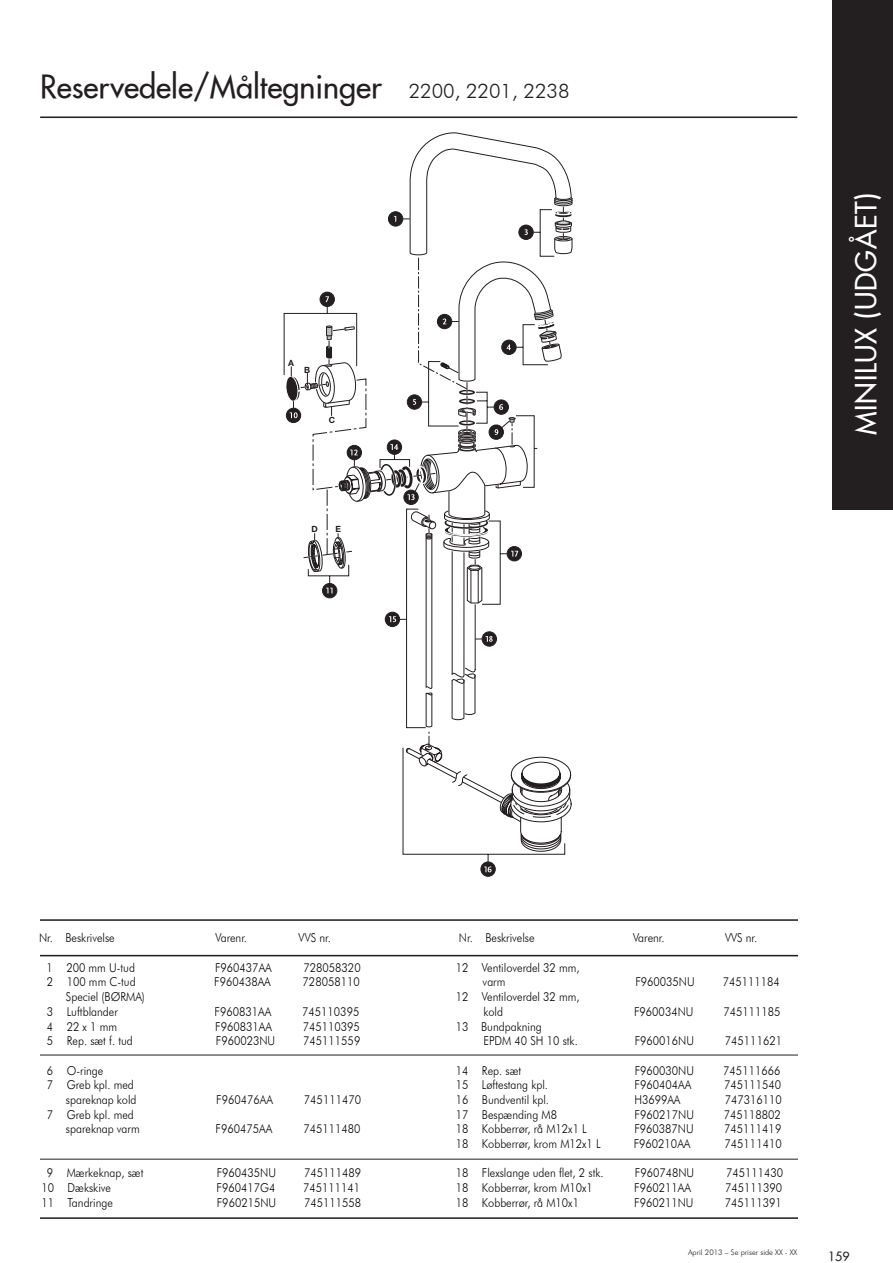
<style>
.page{position:relative;width:893px;height:1263px;background:#fff}
.page>*{position:absolute;margin:0;border:0;box-sizing:border-box;transform-origin:0 0}
.t1{font:30.75px "Futura";color:#231f20}
.t2{font:27.6px "Futura";letter-spacing:.025em;color:#fff}
.t3{font:300 12.3px/14.7px "Futura BT";color:#040503;scale:.9 1}
.t4{font:12.3px "Futura";color:#231f20}
.t5{font:700 8.55px "Helvetica Neue";color:#231f20}
.t6{font:300 7.65px "Futura BT";color:#231f20}
.s1{font-family:"Futura BT";font-weight:300;font-size:19.95px}
</style>
<div class="page">
<div style="left:832px;top:0;width:61px;height:509px;background:#231f20"></div>
<hr style="left:40px;top:116px;width:757px;height:2px;background:#231f20">
<div style="left:481px;top:862px;width:14px;height:14px;background:#231f20;border-radius:50%"></div>
<div style="left:481px;top:862px;width:15px;height:15px;border:1px solid #231f20;border-radius:50%"></div>
<svg style="left:484px;top:866px;width:8px;height:6px"></svg>
<svg style="left:285px;top:132px;width:288px;height:720px"></svg>
<hr style="left:40px;top:1217px;width:757px;height:2px;background:#231f20">
<hr style="left:40px;top:1055px;width:757px;height:1px;background:#231f20">
<hr style="left:40px;top:1159px;width:757px;height:1px;background:#231f20">
<hr style="left:40px;top:919px;width:757px;height:2px;background:#231f20">
<hr style="left:40px;top:955px;width:757px;height:1px;background:#231f20">
<div style="left:538px;top:439px;width:23px;height:24px;background:#fff"></div>
<p class="t1" style="left:40px;top:67px;width:531px">Reservedele/Måltegninger <span class="s1">2200, 2201, 2238</span></p>
<p class="t5" style="left:288px;top:358px;width:7px">A</p>
<p class="t5" style="left:304px;top:364px;width:8px">B</p>
<p class="t5" style="left:329px;top:415px;width:8px">C</p>
<p class="t5" style="left:312px;top:524px;width:8px">D</p>
<p class="t5" style="left:335px;top:524px;width:7px">E</p>
<p class="t2" style="left:849px;top:435px;width:244px;rotate:-90deg">MinilUx (Udgået)</p>
<p class="t3" style="left:39px;top:930px;width:86px">Nr. Beskrivelse</p>
<p class="t3" style="left:215px;top:930px;width:37px">Varenr.</p>
<p class="t3" style="left:299px;top:930px;width:37px">VVS nr.</p>
<p class="t3" style="left:459px;top:930px;width:86px">Nr. Beskrivelse</p>
<p class="t3" style="left:633px;top:930px;width:37px">Varenr.</p>
<p class="t3" style="left:725px;top:930px;width:37px">VVS nr.</p>
<p class="t3" style="left:47px;top:960px;width:100px">1 200 mm U-tud</p>
<p class="t3" style="left:215px;top:960px;width:65px">F960437AA</p>
<p class="t3" style="left:304px;top:960px;width:65px">728058320</p>
<p class="t3" style="left:47px;top:975px;width:100px">2 100 mm C-tud</p>
<p class="t3" style="left:214px;top:975px;width:65px">F960438AA</p>
<p class="t3" style="left:303px;top:975px;width:65px">728058110</p>
<p class="t3" style="left:47px;top:989px;width:110px;text-indent:19px">Speciel (BØRMA)<br>3 Luftblander</p>
<p class="t3" style="left:215px;top:1004px;width:65px">F960831AA</p>
<p class="t3" style="left:302px;top:1004px;width:65px">745110395</p>
<p class="t3" style="left:47px;top:1019px;width:79px">4 22 x 1 mm</p>
<p class="t3" style="left:215px;top:1019px;width:65px">F960831AA</p>
<p class="t3" style="left:303px;top:1019px;width:65px">745110395</p>
<p class="t3" style="left:47px;top:1033px;width:97px">5 Rep. sæt f. tud</p>
<p class="t3" style="left:216px;top:1033px;width:68px">F960023NU</p>
<p class="t3" style="left:303px;top:1033px;width:65px">745111559</p>
<p class="t3" style="left:47px;top:1063px;width:64px">6 O-ringe</p>
<p class="t3" style="left:47px;top:1077px;width:98px">7 Greb kpl. med</p>
<p class="t3" style="left:66px;top:1092px;width:80px">spareknap kold</p>
<p class="t3" style="left:216px;top:1092px;width:65px">F960476AA</p>
<p class="t3" style="left:304px;top:1092px;width:65px">745111470</p>
<p class="t3" style="left:66px;top:1107px;width:83px;text-indent:-19px">7 Greb kpl. med spareknap varm</p>
<p class="t3" style="left:216px;top:1121px;width:65px">F960475AA</p>
<p class="t3" style="left:303px;top:1121px;width:65px">745111480</p>
<p class="t3" style="left:47px;top:1166px;width:109px">9 Mærkeknap, sæt</p>
<p class="t3" style="left:217px;top:1166px;width:68px">F960435NU</p>
<p class="t3" style="left:304px;top:1166px;width:65px">745111489</p>
<p class="t3" style="left:41px;top:1180px;width:79px">10 Dækskive</p>
<p class="t3" style="left:216px;top:1180px;width:67px">F960417G4</p>
<p class="t3" style="left:303px;top:1180px;width:65px">745111141</p>
<p class="t3" style="left:41px;top:1195px;width:81px">11 Tandringe</p>
<p class="t3" style="left:217px;top:1195px;width:68px">F960215NU</p>
<p class="t3" style="left:304px;top:1195px;width:65px">745111558</p>
<p class="t3" style="left:483px;top:960px;width:109px;text-indent:-27px">12 Ventiloverdel 32 mm, varm</p>
<p class="t3" style="left:483px;top:989px;width:109px;text-indent:-28px">12 Ventiloverdel 32 mm, kold</p>
<p class="t3" style="left:483px;top:1019px;width:106px;text-indent:-28px">13 Bundpakning<br>EPDM 40 SH 10 stk.</p>
<p class="t3" style="left:635px;top:975px;width:68px">F960035NU</p>
<p class="t3" style="left:723px;top:975px;width:65px">745111184</p>
<p class="t3" style="left:634px;top:1004px;width:68px">F960034NU</p>
<p class="t3" style="left:723px;top:1004px;width:65px">745111185</p>
<p class="t3" style="left:635px;top:1033px;width:68px">F960016NU</p>
<p class="t3" style="left:725px;top:1033px;width:65px">745111621</p>
<p class="t3" style="left:456px;top:1063px;width:74px">14 Rep. sæt</p>
<p class="t3" style="left:635px;top:1063px;width:68px">F960030NU</p>
<p class="t3" style="left:723px;top:1063px;width:65px">745111666</p>
<p class="t3" style="left:456px;top:1077px;width:104px">15 Løftestang kpl.</p>
<p class="t3" style="left:634px;top:1077px;width:65px">F960404AA</p>
<p class="t3" style="left:724px;top:1077px;width:65px">745111540</p>
<p class="t3" style="left:456px;top:1092px;width:105px">16 Bundventil kpl.</p>
<p class="t3" style="left:634px;top:1092px;width:53px">H3699AA</p>
<p class="t3" style="left:725px;top:1092px;width:65px">747316110</p>
<p class="t3" style="left:456px;top:1107px;width:114px">17 Bespænding M8</p>
<p class="t3" style="left:634px;top:1107px;width:68px">F960217NU</p>
<p class="t3" style="left:724px;top:1107px;width:65px">745118802</p>
<p class="t3" style="left:456px;top:1121px;width:147px">18 Kobberrør, rå M12x1 L</p>
<p class="t3" style="left:634px;top:1121px;width:68px">F960387NU</p>
<p class="t3" style="left:724px;top:1121px;width:65px">745111419</p>
<p class="t3" style="left:456px;top:1136px;width:176px">18 Kobberrør, krom M12x1 L 3</p>
<p class="t3" style="left:634px;top:1136px;width:65px">F960210AA</p>
<p class="t3" style="left:725px;top:1136px;width:65px">745111410</p>
<p class="t3" style="left:456px;top:1166px;width:176px">18 Flexslange uden flet, 2 stk. 3</p>
<p class="t3" style="left:635px;top:1166px;width:68px">F960748NU</p>
<p class="t3" style="left:726px;top:1166px;width:65px">745111430</p>
<p class="t3" style="left:456px;top:1180px;width:176px">18 Kobberrør, krom M10x1 3</p>
<p class="t3" style="left:634px;top:1180px;width:65px">F960211AA</p>
<p class="t3" style="left:725px;top:1180px;width:65px">745111390</p>
<p class="t3" style="left:456px;top:1195px;width:138px">18 Kobberrør, rå M10x1</p>
<p class="t3" style="left:634px;top:1195px;width:68px">F960211NU</p>
<p class="t3" style="left:725px;top:1195px;width:65px">745111391</p>
<p class="t6" style="left:688px;top:1247px;width:111px">April 2013 – Se priser side XX - XX</p>
<p class="t4" style="left:828px;top:1249px;width:23px">159</p>
</div>
